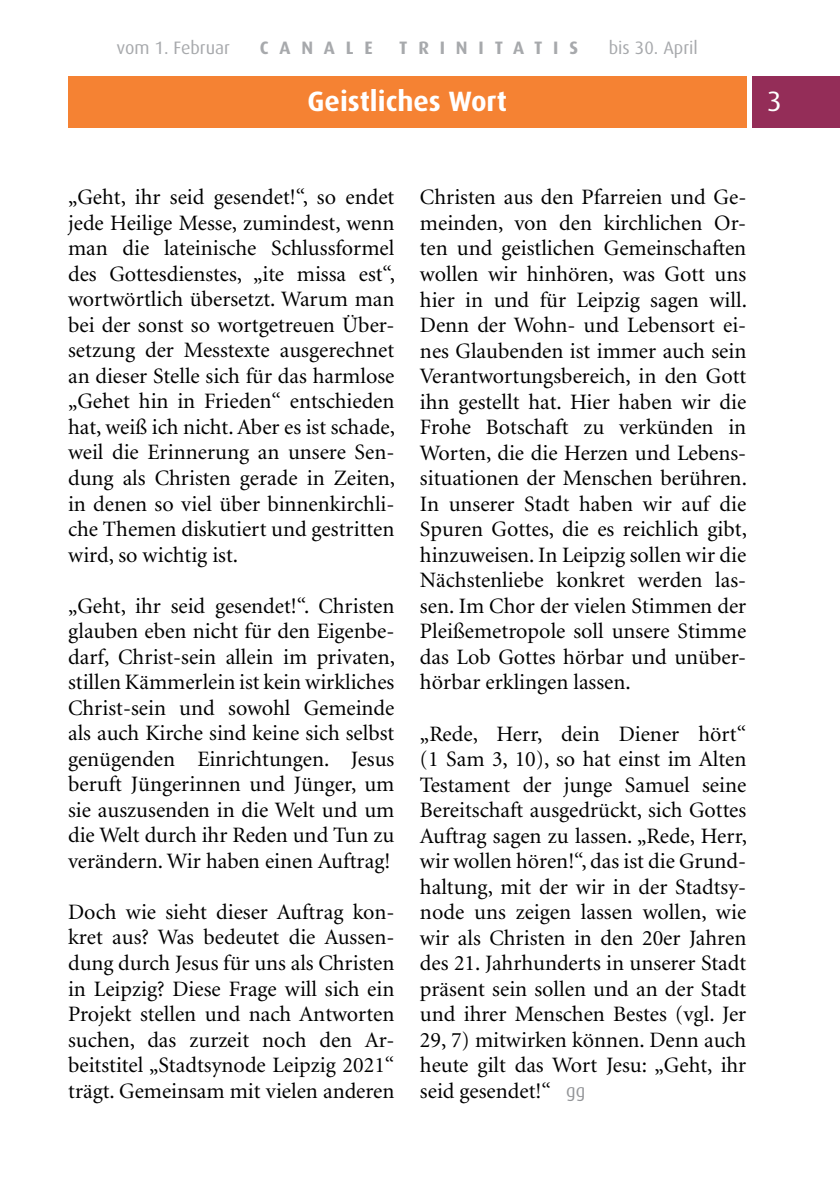
<style>
.page{position:relative;width:840px;height:1191px;background:#fff}
.page>*{position:absolute;margin:0;border:0;box-sizing:border-box;transform-origin:0 0}
.t1{font:700 28px "Dax";color:#fff}
.t2{font:28px "Dax";color:#fff}
.t3{font:22px/25.6px "Minion";color:#000;text-align:justify}
.t4{font:18px "Dax";color:#a7a9ac}
.t5{font:700 18px "Dax";letter-spacing:.6em;color:#a7a9ac}
.s1{font-family:"Dax";font-size:18px;color:#939598}
</style>
<div class="page">
<div style="left:68px;top:77px;width:678px;height:51px;background:#f58233"></div>
<div style="left:751px;top:77px;width:88px;height:51px;background:#942d58"></div>
<p class="t4" style="left:116px;top:37px;width:115px">vom 1. Februar</p>
<p class="t5" style="left:260px;top:37px;width:114px">CANALE</p>
<p class="t5" style="left:399px;top:37px;width:180px">TRINITATIS</p>
<p class="t4" style="left:608px;top:37px;width:91px">bis 30. April</p>
<p class="t1" style="left:307px;top:85px;width:201px">Geistliches Wort</p>
<p class="t2" style="left:766px;top:85px;width:16px">3</p>
<p class="t3" style="left:68px;top:185px;width:328px">„Geht, ihr seid gesendet!“, so endet jede Heilige Messe, zumindest, wenn man die lateinische Schlussformel des Gottesdienstes, „ite missa est“, wortwörtlich übersetzt. Warum man bei der sonst so wortgetreuen Über&shy;setzung der Messtexte ausgerechnet an dieser Stelle sich für das harmlose „Gehet hin in Frieden“ entschieden hat, weiß ich nicht. Aber es ist schade, weil die Erinnerung an unsere Sen&shy;dung als Christen gerade in Zeiten, in denen so viel über binnenkirchli&shy;che Themen diskutiert und gestritten wird, so wichtig ist.</p>
<p class="t3" style="left:68px;top:593px;width:328px">„Geht, ihr seid gesendet!“. Christen glauben eben nicht für den Eigenbe&shy;darf, Christ-sein allein im privaten, stillen Kämmerlein ist kein wirkliches Christ-sein und sowohl Gemeinde als auch Kirche sind keine sich selbst genügenden Einrichtungen. Jesus beruft Jüngerinnen und Jünger, um sie auszusenden in die Welt und um die Welt durch ihr Reden und Tun zu verändern. Wir haben einen Auftrag!</p>
<p class="t3" style="left:68px;top:900px;width:327px">Doch wie sieht dieser Auftrag kon&shy;kret aus? Was bedeutet die Aussen&shy;dung durch Jesus für uns als Christen in Leipzig? Diese Frage will sich ein Projekt stellen und nach Antworten suchen, das zurzeit noch den Ar&shy;beitstitel „Stadtsynode Leipzig 2021“ trägt. Gemeinsam mit vielen anderen</p>
<p class="t3" style="left:420px;top:185px;width:328px">Christen aus den Pfarreien und Ge&shy;meinden, von den kirchlichen Or&shy;ten und geistlichen Gemeinschaften wollen wir hinhören, was Gott uns hier in und für Leipzig sagen will.<br>Denn der Wohn- und Lebensort ei&shy;nes Glaubenden ist immer auch sein Verantwortungsbereich, in den Gott ihn gestellt hat. Hier haben wir die Frohe Botschaft zu verkünden in Worten, die die Herzen und Lebens&shy;situationen der Menschen berühren.<br>In unserer Stadt haben wir auf die Spuren Gottes, die es reichlich gibt, hinzuweisen. In Leipzig sollen wir die Nächstenliebe konkret werden las&shy;sen. Im Chor der vielen Stimmen der Pleißemetropole soll unsere Stimme das Lob Gottes hörbar und unüber&shy;hörbar erklingen lassen.</p>
<p class="t3" style="left:420px;top:721px;width:328px">„Rede, Herr, dein Diener hört“ (1 Sam 3, 10), so hat einst im Alten Testament der junge Samuel seine Bereitschaft ausgedrückt, sich Gottes Auftrag sagen zu lassen. „Rede, Herr, wir wollen hören!“, das ist die Grund&shy;haltung, mit der wir in der Stadtsy&shy;node uns zeigen lassen wollen, wie wir als Christen in den 20er Jahren des 21. Jahrhunderts in unserer Stadt präsent sein sollen und an der Stadt und ihrer Menschen Bestes (vgl. Jer 29, 7) mitwirken können. Denn auch heute gilt das Wort Jesu: „Geht, ihr seid gesendet!“ <span class="s1">gg</span></p>
</div>
